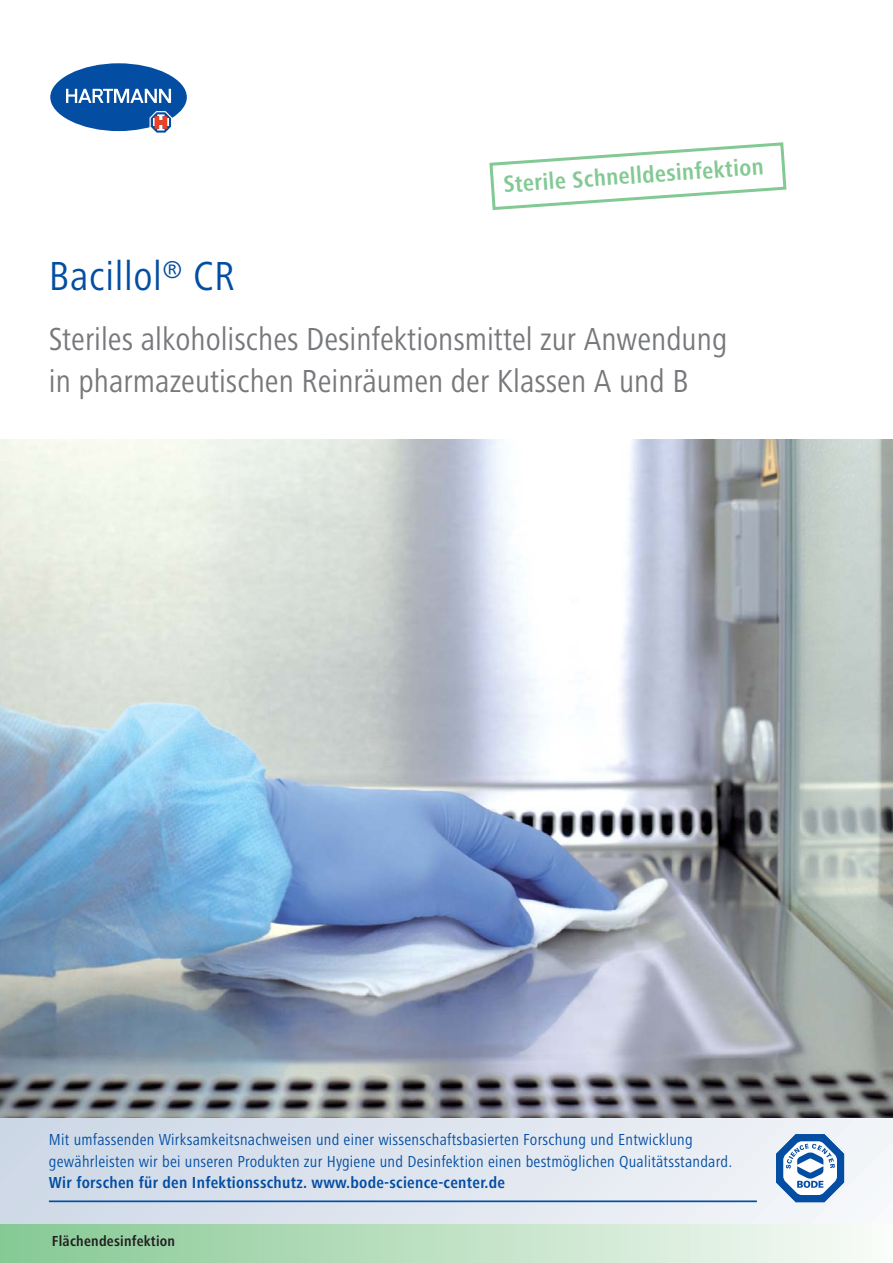
<style>
.page{position:relative;width:893px;height:1263px;background:#fff}
.page>*{position:absolute;margin:0;border:0;box-sizing:border-box;transform-origin:0 0}
.t1{font:42px "Hartmann";letter-spacing:.015em;color:#034ea2}
.t2{font:33px/42px "Hartmann";color:#77787b}
.t3{font:700 24px "Hartmann";color:#83c994}
.t4{font:16.5px/21.3px "Hartmann Regular+FOZEPD";letter-spacing:.015em;color:#034ea2}
.t5{font:16.5px "Hartmann Bold+KDNQLH";letter-spacing:.015em;color:#034ea2}
.t6{font:700 15px "Hartmann";letter-spacing:.015em;color:#231f20}
</style>
<div class="page">
<div style="left:0;top:1117px;width:893px;height:146px;background:linear-gradient(to right,#cdd7e6,#f4f6f9)"></div>
<hr style="left:49px;top:1200px;width:708px;height:2px;background:#034ea2">
<svg style="left:776px;top:1134px;width:68px;height:68px"></svg>
<img style="left:0;top:440px;width:893px;height:678px">
<svg style="left:50px;top:63px;width:137px;height:70px"></svg>
<svg style="left:489px;top:142px;width:298px;height:68px"></svg>
<div style="left:0;top:1225px;width:893px;height:38px;background:linear-gradient(to right,#85c993,#fafbf8)"></div>
<h3 class="t3" style="left:503px;top:175px;width:262px;rotate:-4deg">Sterile Schnelldesinfektion</h3>
<h1 class="t1" style="left:49px;top:260px;width:187px">Bacillol<sup>®</sup> CR</h1>
<h2 class="t2" style="left:49px;top:321px;width:680px">Steriles alkoholisches Desinfektionsmittel zur Anwendung in pharmazeutischen Reinräumen der Klassen A und B</h2>
<p class="t4" style="left:49px;top:1131px;width:685px">Mit umfassenden Wirksamkeitsnachweisen und einer wissenschaftsbasierten Forschung und Entwicklung gewährleisten wir bei unseren Produkten zur Hygiene und Desinfektion einen bestmöglichen Qualitätsstandard.</p>
<p class="t5" style="left:49px;top:1172px;width:458px">Wir forschen für den Infektionsschutz. www.bode-science-center.de</p>
<p class="t6" style="left:52px;top:1235px;width:125px">Flächendesinfektion</p>
</div>
